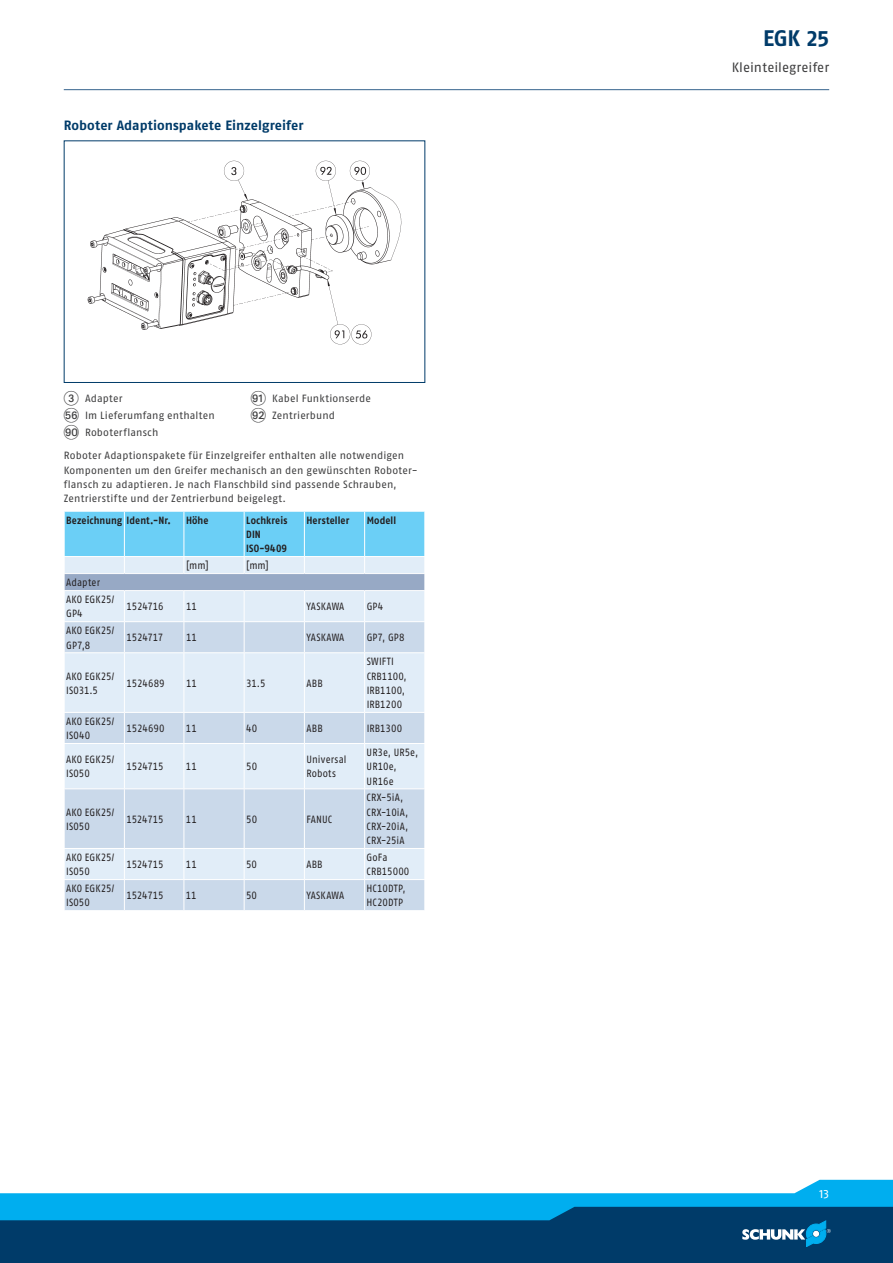
<style>
.page{position:relative;width:893px;height:1263px;background:#fff}
.page>*{position:absolute;margin:0;border:0;box-sizing:border-box;transform-origin:0 0}
.t1{font:700 22.5px "SCHUNK Fago Pro";color:#003b69}
.t2{font:700 13.5px "SCHUNK Fago Pro";letter-spacing:.005em;color:#003b69}
.t3{font:13.5px "SCHUNK Fago Pro";color:#3e3e3f}
.t4{font:12px "SCHUNK Fago Pro";color:#fff}
.t5{font:10.5px/14.2px "SCHUNK Fago Pro";letter-spacing:.005em;color:#231f20;scale:.9 1}
.t6{font:10.5px/17px "SCHUNK Fago Pro";letter-spacing:.015em;color:#3e3e3f}
.t7{font:700 10.5px/14.2px "SCHUNK Fago Pro";letter-spacing:.01em;color:#231f20;scale:.9 1}
.t8{font:10.5px "SCHUNK Fago Pro";letter-spacing:-.015em;color:#231f20;scale:.9 1}
.t9{font:10.5px "SCHUNK Fago Pro";letter-spacing:-.02em;color:#231f20;scale:.9 1}
.s1{font-family:"Deco Numbers LH Circle";font-size:15px}
</style>
<div class="page">
<div style="left:0;top:1202px;width:893px;height:61px;background:#003b69"></div>
<svg style="left:0;top:1180px;width:893px;height:67px"></svg>
<hr style="left:64px;top:89px;width:765px;height:1px;background:#35628d">
<div style="left:64px;top:140px;width:361px;height:243px;border:1px solid #003b69"></div>
<img style="left:87px;top:160px;width:315px;height:185px">
<div style="left:65px;top:591px;width:359px;height:30px;background:#e1edf8"></div>
<svg style="left:65px;top:622px;width:359px;height:288px;background:#d4e2f0"></svg>
<hr style="left:124px;top:591px;width:1px;height:30px;background:#fff">
<hr style="left:184px;top:591px;width:1px;height:30px;background:#fff">
<hr style="left:244px;top:591px;width:1px;height:30px;background:#fff">
<hr style="left:304px;top:591px;width:1px;height:30px;background:#fff">
<hr style="left:364px;top:591px;width:1px;height:30px;background:#fff">
<hr style="left:124px;top:622px;width:1px;height:30px;background:#fff">
<hr style="left:184px;top:622px;width:1px;height:30px;background:#fff">
<hr style="left:244px;top:622px;width:1px;height:30px;background:#fff">
<hr style="left:304px;top:622px;width:1px;height:30px;background:#fff">
<hr style="left:364px;top:622px;width:1px;height:30px;background:#fff">
<hr style="left:64px;top:652px;width:60px;height:1px;background:#fff">
<hr style="left:124px;top:652px;width:60px;height:1px;background:#fff">
<hr style="left:124px;top:653px;width:1px;height:59px;background:#fff">
<hr style="left:184px;top:652px;width:60px;height:1px;background:#fff">
<hr style="left:184px;top:653px;width:1px;height:59px;background:#fff">
<hr style="left:244px;top:652px;width:60px;height:1px;background:#fff">
<hr style="left:244px;top:653px;width:1px;height:59px;background:#fff">
<hr style="left:304px;top:652px;width:61px;height:1px;background:#fff">
<hr style="left:304px;top:653px;width:1px;height:59px;background:#fff">
<hr style="left:365px;top:652px;width:60px;height:1px;background:#fff">
<hr style="left:364px;top:653px;width:1px;height:59px;background:#fff">
<hr style="left:64px;top:712px;width:60px;height:1px;background:#fff">
<hr style="left:124px;top:712px;width:60px;height:1px;background:#fff">
<hr style="left:124px;top:713px;width:1px;height:30px;background:#fff">
<hr style="left:184px;top:712px;width:60px;height:1px;background:#fff">
<hr style="left:184px;top:713px;width:1px;height:30px;background:#fff">
<hr style="left:244px;top:712px;width:60px;height:1px;background:#fff">
<hr style="left:244px;top:713px;width:1px;height:30px;background:#fff">
<hr style="left:304px;top:712px;width:61px;height:1px;background:#fff">
<hr style="left:304px;top:713px;width:1px;height:30px;background:#fff">
<hr style="left:365px;top:712px;width:60px;height:1px;background:#fff">
<hr style="left:364px;top:713px;width:1px;height:30px;background:#fff">
<hr style="left:64px;top:743px;width:60px;height:1px;background:#fff">
<hr style="left:124px;top:743px;width:60px;height:1px;background:#fff">
<hr style="left:124px;top:744px;width:1px;height:44px;background:#fff">
<hr style="left:184px;top:743px;width:60px;height:1px;background:#fff">
<hr style="left:184px;top:744px;width:1px;height:44px;background:#fff">
<hr style="left:244px;top:743px;width:60px;height:1px;background:#fff">
<hr style="left:244px;top:744px;width:1px;height:44px;background:#fff">
<hr style="left:304px;top:743px;width:61px;height:1px;background:#fff">
<hr style="left:304px;top:744px;width:1px;height:44px;background:#fff">
<hr style="left:365px;top:743px;width:60px;height:1px;background:#fff">
<hr style="left:364px;top:744px;width:1px;height:44px;background:#fff">
<hr style="left:64px;top:788px;width:60px;height:1px;background:#fff">
<hr style="left:124px;top:788px;width:60px;height:1px;background:#fff">
<hr style="left:124px;top:789px;width:1px;height:59px;background:#fff">
<hr style="left:184px;top:788px;width:60px;height:1px;background:#fff">
<hr style="left:184px;top:789px;width:1px;height:59px;background:#fff">
<hr style="left:244px;top:788px;width:60px;height:1px;background:#fff">
<hr style="left:244px;top:789px;width:1px;height:59px;background:#fff">
<hr style="left:304px;top:788px;width:61px;height:1px;background:#fff">
<hr style="left:304px;top:789px;width:1px;height:59px;background:#fff">
<hr style="left:365px;top:788px;width:60px;height:1px;background:#fff">
<hr style="left:364px;top:789px;width:1px;height:59px;background:#fff">
<hr style="left:64px;top:848px;width:60px;height:1px;background:#fff">
<hr style="left:124px;top:848px;width:60px;height:1px;background:#fff">
<hr style="left:124px;top:849px;width:1px;height:30px;background:#fff">
<hr style="left:184px;top:848px;width:60px;height:1px;background:#fff">
<hr style="left:184px;top:849px;width:1px;height:30px;background:#fff">
<hr style="left:244px;top:848px;width:60px;height:1px;background:#fff">
<hr style="left:244px;top:849px;width:1px;height:30px;background:#fff">
<hr style="left:304px;top:848px;width:61px;height:1px;background:#fff">
<hr style="left:304px;top:849px;width:1px;height:30px;background:#fff">
<hr style="left:365px;top:848px;width:60px;height:1px;background:#fff">
<hr style="left:364px;top:849px;width:1px;height:30px;background:#fff">
<hr style="left:64px;top:879px;width:60px;height:1px;background:#fff">
<hr style="left:124px;top:879px;width:60px;height:1px;background:#fff">
<hr style="left:124px;top:880px;width:1px;height:30px;background:#fff">
<hr style="left:184px;top:879px;width:60px;height:1px;background:#fff">
<hr style="left:184px;top:880px;width:1px;height:30px;background:#fff">
<hr style="left:244px;top:879px;width:60px;height:1px;background:#fff">
<hr style="left:244px;top:880px;width:1px;height:30px;background:#fff">
<hr style="left:304px;top:879px;width:61px;height:1px;background:#fff">
<hr style="left:304px;top:880px;width:1px;height:30px;background:#fff">
<hr style="left:365px;top:879px;width:60px;height:1px;background:#fff">
<hr style="left:364px;top:880px;width:1px;height:30px;background:#fff">
<svg style="left:64px;top:511px;width:361px;height:79px;background:#92cfec"></svg>
<p class="t2" style="left:64px;top:117px;width:241px">Roboter Adaptionspakete Einzelgreifer</p>
<p class="t6" style="left:64px;top:390px;width:153px"><span class="s1">3</span> Adapter<br><span class="s1">EP</span> Im Lieferumfang enthalten<br><span class="s1">IT</span> Roboterflansch</p>
<p class="t6" style="left:251px;top:390px;width:122px"><span class="s1">IK</span> Kabel Funktionserde<br><span class="s1">IL</span> Zentrierbund</p>
<p class="t6" style="left:64px;top:449px;width:355px;line-height:14.2px">Roboter Adaptionspakete für Einzelgreifer enthalten alle notwendigen Komponenten um den Greifer mechanisch an den gewünschten Roboter&shy;flansch zu adaptieren. Je nach Flanschbild sind passende Schrauben, Zentrierstifte und der Zentrierbund beigelegt.</p>
<p class="t7" style="left:66px;top:513px;width:118px">Bezeichnung Ident.-Nr.</p>
<p class="t7" style="left:186px;top:513px;width:27px">Höhe</p>
<p class="t7" style="left:246px;top:513px;width:47px">Lochkreis<br>DIN<br>ISO-9409</p>
<p class="t7" style="left:306px;top:513px;width:49px">Hersteller</p>
<p class="t7" style="left:367px;top:513px;width:34px">Modell</p>
<p class="t5" style="left:186px;top:558px;width:27px">[mm]</p>
<p class="t5" style="left:246px;top:558px;width:27px">[mm]</p>
<p class="t5" style="left:66px;top:574px;width:55px;line-height:17px">Adapter<br>AKO EGK25/</p>
<p class="t5" style="left:66px;top:607px;width:20px">GP4</p>
<p class="t8" style="left:126px;top:600px;width:43px">1524716</p>
<p class="t5" style="left:186px;top:599px;width:14px">11</p>
<p class="t5" style="left:306px;top:599px;width:44px">YASKAWA</p>
<p class="t5" style="left:367px;top:599px;width:20px">GP4</p>
<p class="t5" style="left:66px;top:623px;width:55px">AKO EGK25/<br>GP7,8</p>
<p class="t9" style="left:126px;top:631px;width:42px">1524717</p>
<p class="t5" style="left:186px;top:631px;width:14px">11</p>
<p class="t5" style="left:306px;top:631px;width:44px">YASKAWA</p>
<p class="t5" style="left:367px;top:631px;width:44px">GP7, GP8</p>
<p class="t5" style="left:66px;top:669px;width:55px">AKO EGK25/<br>ISO31.5</p>
<p class="t5" style="left:126px;top:676px;width:44px">1524689</p>
<p class="t5" style="left:186px;top:676px;width:14px">11</p>
<p class="t5" style="left:246px;top:676px;width:23px">31.5</p>
<p class="t5" style="left:306px;top:676px;width:20px">ABB</p>
<p class="t5" style="left:367px;top:654px;width:46px">SWIFTI<br>CRB1100,<br>IRB1100,<br>IRB1200</p>
<p class="t5" style="left:66px;top:714px;width:55px">AKO EGK25/<br>ISO40</p>
<p class="t5" style="left:126px;top:721px;width:44px">1524690</p>
<p class="t5" style="left:186px;top:721px;width:14px">11</p>
<p class="t5" style="left:246px;top:721px;width:14px">40</p>
<p class="t5" style="left:306px;top:721px;width:20px">ABB</p>
<p class="t5" style="left:367px;top:721px;width:41px">IRB1300</p>
<p class="t5" style="left:66px;top:752px;width:55px">AKO EGK25/<br>ISO50</p>
<p class="t8" style="left:126px;top:760px;width:43px">1524715</p>
<p class="t5" style="left:186px;top:759px;width:14px">11</p>
<p class="t5" style="left:246px;top:759px;width:14px">50</p>
<p class="t5" style="left:306px;top:752px;width:46px">Universal<br>Robots</p>
<p class="t5" style="left:367px;top:745px;width:59px">UR3e, UR5e,<br>UR10e,<br>UR16e</p>
<p class="t5" style="left:66px;top:805px;width:55px">AKO EGK25/<br>ISO50</p>
<p class="t8" style="left:126px;top:813px;width:43px">1524715</p>
<p class="t5" style="left:186px;top:812px;width:14px">11</p>
<p class="t5" style="left:246px;top:812px;width:14px">50</p>
<p class="t5" style="left:306px;top:812px;width:30px">FANUC</p>
<p class="t5" style="left:367px;top:791px;width:48px">CRX-5iA,<br>CRX-10iA,<br>CRX-20iA,<br>CRX-25iA</p>
<p class="t5" style="left:66px;top:850px;width:55px">AKO EGK25/<br>ISO50</p>
<p class="t8" style="left:126px;top:858px;width:43px">1524715</p>
<p class="t5" style="left:186px;top:857px;width:14px">11</p>
<p class="t5" style="left:246px;top:857px;width:14px">50</p>
<p class="t5" style="left:306px;top:857px;width:20px">ABB</p>
<p class="t5" style="left:367px;top:850px;width:49px">GoFa<br>CRB15000</p>
<p class="t5" style="left:66px;top:881px;width:55px">AKO EGK25/<br>ISO50</p>
<p class="t8" style="left:126px;top:889px;width:43px">1524715</p>
<p class="t5" style="left:186px;top:888px;width:14px">11</p>
<p class="t5" style="left:246px;top:888px;width:14px">50</p>
<p class="t5" style="left:306px;top:888px;width:44px">YASKAWA</p>
<p class="t5" style="left:367px;top:881px;width:45px">HC10DTP,<br>HC20DTP</p>
<h1 class="t1" style="left:763px;top:24px;width:68px">EGK 25</h1>
<p class="t3" style="left:732px;top:60px;width:99px">Kleinteilegreifer</p>
<p class="t4" style="left:819px;top:1186px;width:11px">13</p>
</div>
